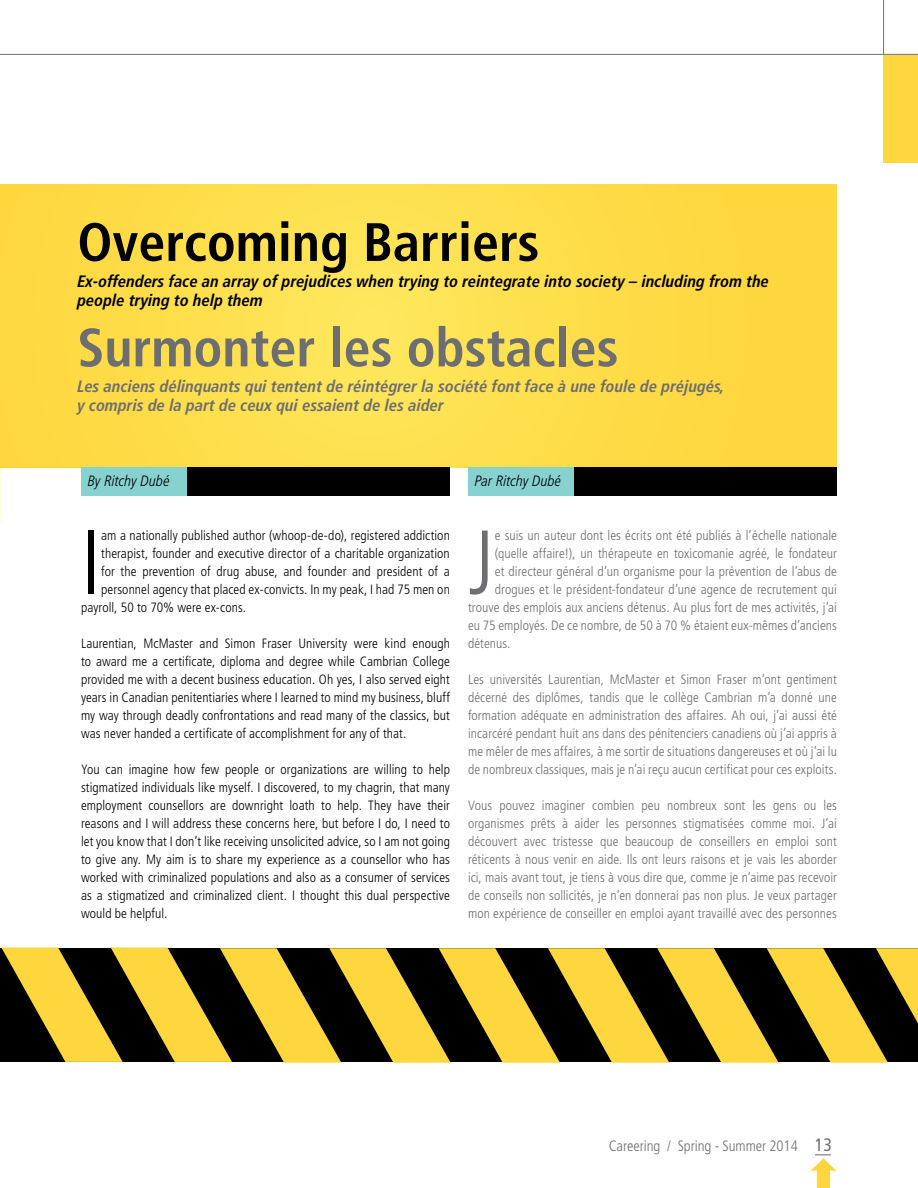
<style>
.page{position:relative;width:918px;height:1188px;background:#fff}
.page>*{position:absolute;margin:0;border:0;box-sizing:border-box;transform-origin:0 0}
.t1{font:300 condensed 90.9px "Frutiger LT Std";color:#000}
.t2{font:300 condensed 90.9px "Frutiger LT Std";color:#6d6e71}
.t3{font:700 condensed 54px "Frutiger LT Std";color:#6d6e71}
.t4{font:700 condensed 54px "Frutiger LT Std";color:#000}
.t5{font:italic 700 condensed 16.5px/19px "Frutiger LT Pro";color:#6d6e71}
.t6{font:italic 700 condensed 16.5px/19px "Frutiger LT Pro";color:#000}
.t7{font:300 condensed 15px "Frutiger LT Std";letter-spacing:-.005em;color:#717073}
.t8{font:italic 300 condensed 15px "Frutiger LT Pro";color:#000}
.t9{font:300 condensed 13.5px/18px "Frutiger LT Std";letter-spacing:.005em;color:#6d6e71;text-align:justify}
.t10{font:300 condensed 13.5px/18px "Frutiger LT Std";letter-spacing:.005em;color:#000;text-align:justify}
.s1{font-weight:400;font-size:18px}
</style>
<div class="page">
<img style="left:0;top:0;width:1px;height:1188px">
<svg style="left:0;top:185px;width:837px;height:283px"></svg>
<svg style="left:1px;top:947px;width:917px;height:116px"></svg>
<hr style="left:883px;top:0;width:1px;height:55px;background:#717073">
<hr style="left:0;top:54px;width:918px;height:1px;background:#717073">
<svg style="left:810px;top:1154px;width:27px;height:34px"></svg>
<div style="left:884px;top:55px;width:34px;height:108px;background:#fed73e"></div>
<div style="left:81px;top:468px;width:106px;height:28px;background:#87d1d1"></div>
<div style="left:468px;top:468px;width:106px;height:28px;background:#87d1d1"></div>
<div style="left:187px;top:468px;width:263px;height:28px;background:#000"></div>
<div style="left:574px;top:468px;width:263px;height:28px;background:#000"></div>
<h2 class="t4" style="left:77px;top:210px;width:464px">Overcoming Barriers</h2>
<p class="t6" style="left:77px;top:271px;width:693px">Ex-offenders face an array of prejudices when trying to reintegrate into society – including from the people trying to help them</p>
<h2 class="t3" style="left:77px;top:316px;width:543px">Surmonter les obstacles</h2>
<p class="t5" style="left:77px;top:377px;width:649px">Les anciens délinquants qui tentent de réintégrer la société font face à une foule de préjugés, y compris de la part de ceux qui essaient de les aider</p>
<p class="t8" style="left:88px;top:472px;width:83px">By Ritchy Dubé</p>
<p class="t8" style="left:475px;top:472px;width:88px">Par Ritchy Dubé</p>
<h1 class="t1" style="left:81px;top:511px;width:22px">I</h1>
<p class="t10" style="left:101px;top:527px;width:350px">am a nationally published author (whoop-de-do), registered addiction</p>
<p class="t10" style="left:101px;top:545px;width:350px">therapist, founder and executive director of a charitable organization</p>
<p class="t10" style="left:101px;top:563px;width:350px">for the prevention of drug abuse, and founder and president of a</p>
<p class="t10" style="left:101px;top:581px;width:350px">personnel agency that placed ex-convicts. In my peak, I had 75 men on</p>
<p class="t10" style="left:81px;top:599px;width:167px">payroll, 50 to 70% were ex-cons.</p>
<p class="t10" style="left:81px;top:635px;width:371px">Laurentian, McMaster and Simon Fraser University were kind enough to award me a certificate, diploma and degree while Cambrian College provided me with a decent business education. Oh yes, I also served eight years in Canadian penitentiaries where I learned to mind my business, bluff my way through deadly confrontations and read many of the classics, but was never handed a certificate of accomplishment for any of that.</p>
<p class="t10" style="left:81px;top:760px;width:371px">You can imagine how few people or organizations are willing to help stigmatized individuals like myself. I discovered, to my chagrin, that many employment counsellors are downright loath to help. They have their reasons and I will address these concerns here, but before I do, I need to let you know that I don’t like receiving unsolicited advice, so I am not going to give any. My aim is to share my experience as a counsellor who has worked with criminalized populations and also as a consumer of services as a stigmatized and criminalized client. I thought this dual perspective would be helpful.</p>
<h1 class="t2" style="left:468px;top:511px;width:28px">J</h1>
<p class="t9" style="left:495px;top:527px;width:344px">e suis un auteur dont les écrits ont été publiés à l’échelle nationale</p>
<p class="t9" style="left:495px;top:545px;width:344px">(quelle affaire!), un thérapeute en toxicomanie agréé, le fondateur</p>
<p class="t9" style="left:495px;top:563px;width:344px">et directeur général d’un organisme pour la prévention de l’abus de</p>
<p class="t9" style="left:495px;top:581px;width:344px">drogues et le président-fondateur d’une agence de recrutement qui</p>
<p class="t9" style="left:468px;top:599px;width:370px">trouve des emplois aux anciens détenus. Au plus fort de mes activités, j’ai</p>
<p class="t9" style="left:468px;top:617px;width:370px">eu 75 employés. De ce nombre, de 50 à 70 % étaient eux-mêmes d’anciens</p>
<p class="t9" style="left:468px;top:634px;width:44px">détenus.</p>
<p class="t9" style="left:468px;top:671px;width:371px">Les universités Laurentian, McMaster et Simon Fraser m’ont gentiment décerné des diplômes, tandis que le collège Cambrian m’a donné une formation adéquate en administration des affaires. Ah oui, j’ai aussi été incarcéré pendant huit ans dans des pénitenciers canadiens où j’ai appris à me mêler de mes affaires, à me sortir de situations dangereuses et où j’ai lu de nombreux classiques, mais je n’ai reçu aucun certificat pour ces exploits.</p>
<p class="t9" style="left:468px;top:796px;width:371px">Vous pouvez imaginer combien peu nombreux sont les gens ou les organismes prêts à aider les personnes stigmatisées comme moi. J’ai découvert avec tristesse que beaucoup de conseillers en emploi sont réticents à nous venir en aide. Ils ont leurs raisons et je vais les aborder ici, mais avant tout, je tiens à vous dire que, comme je n’aime pas recevoir de conseils non sollicités, je n’en donnerai pas non plus. Je veux partager mon expérience de conseiller en emploi ayant travaillé avec des personnes</p>
<p class="t7" style="left:609px;top:1137px;width:225px">Careering / Spring - Summer 2014 <span class="s1">13</span></p>
</div>
